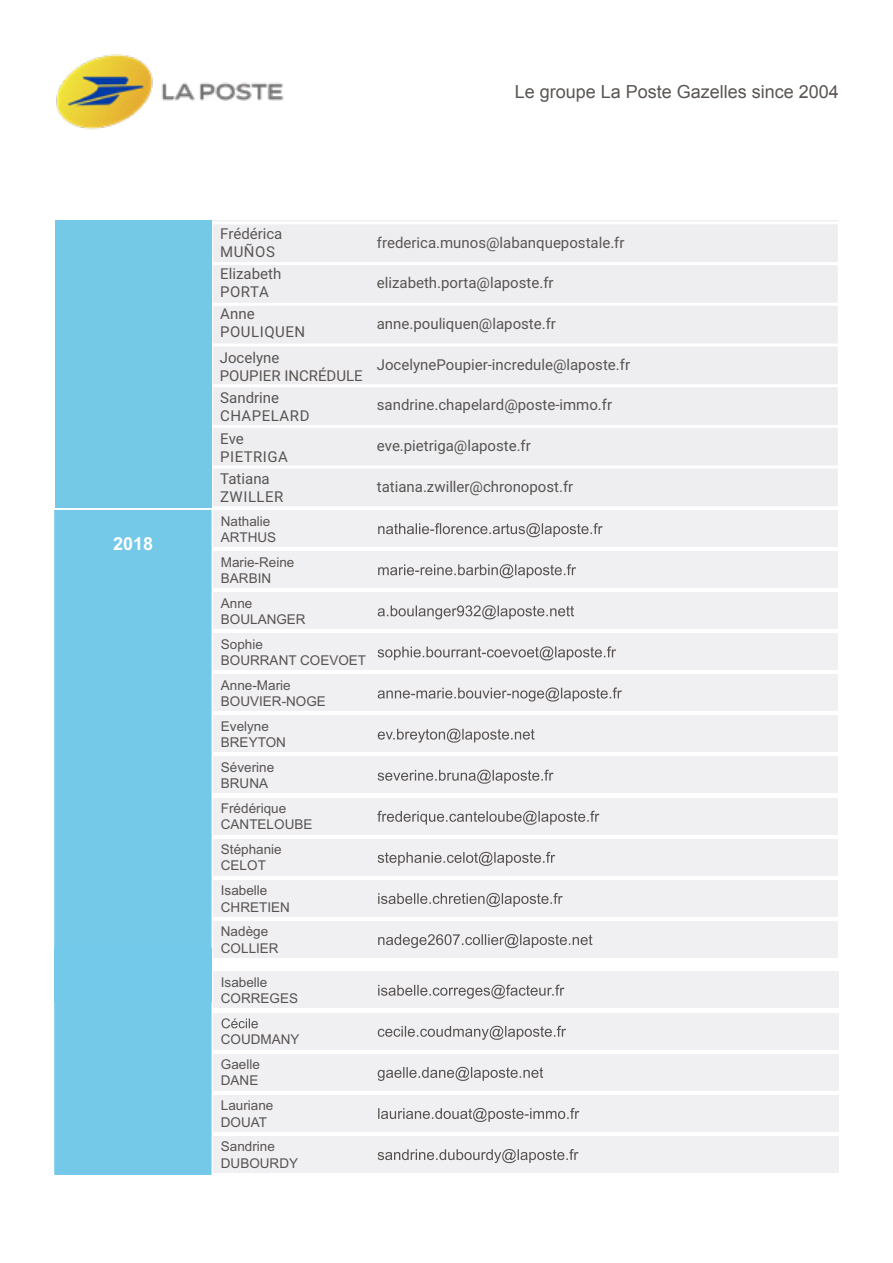
<style>
.page{position:relative;width:893px;height:1263px;background:#fff}
.page>*{position:absolute;margin:0;border:0;box-sizing:border-box;transform-origin:0 0}
.t1{font:18px "Arial";color:#5a5553}
.t2{font:700 18px "Arial";color:#fff}
.t3{font:15px/18px "Roboto";color:#585453}
.t4{font:15px/18px "Roboto";color:#5a5654}
.t5{font:15px/18px "Roboto";letter-spacing:.035em;color:#585453}
.t6{font:15px/18px "Roboto";color:#5a5553}
.t7{font:13.5px/16.2px "Arial";color:#585351}
</style>
<div class="page">
<img style="left:56px;top:54px;width:228px;height:76px">
<svg style="left:211px;top:220px;width:627px;height:288px;background:#eeeff1"></svg>
<div style="left:55px;top:220px;width:156px;height:288px;background:#74c9e7"></div>
<div style="left:54px;top:510px;width:158px;height:448px;background:#74c9e9"></div>
<div style="left:213px;top:510px;width:624px;height:37px;background:#f0f0f3"></div>
<div style="left:213px;top:592px;width:624px;height:37px;background:#f0f0f3"></div>
<div style="left:213px;top:674px;width:624px;height:37px;background:#f0f0f3"></div>
<div style="left:213px;top:756px;width:624px;height:37px;background:#f0f0f3"></div>
<div style="left:213px;top:839px;width:624px;height:37px;background:#f0f0f3"></div>
<div style="left:213px;top:551px;width:624px;height:37px;background:#f0f0f3"></div>
<div style="left:213px;top:633px;width:624px;height:37px;background:#f0f0f3"></div>
<div style="left:213px;top:715px;width:624px;height:37px;background:#f0f0f3"></div>
<div style="left:213px;top:797px;width:624px;height:37px;background:#f0f0f3"></div>
<div style="left:213px;top:880px;width:624px;height:37px;background:#f0f0f3"></div>
<div style="left:213px;top:921px;width:624px;height:37px;background:#f0f0f3"></div>
<svg style="left:378px;top:523px;width:225px;height:14px"></svg>
<svg style="left:378px;top:605px;width:196px;height:14px"></svg>
<svg style="left:378px;top:687px;width:244px;height:14px"></svg>
<svg style="left:378px;top:770px;width:175px;height:14px"></svg>
<svg style="left:378px;top:852px;width:177px;height:14px"></svg>
<svg style="left:378px;top:564px;width:198px;height:14px"></svg>
<svg style="left:378px;top:646px;width:238px;height:14px"></svg>
<svg style="left:378px;top:728px;width:157px;height:15px"></svg>
<svg style="left:377px;top:811px;width:222px;height:14px"></svg>
<svg style="left:378px;top:893px;width:185px;height:14px"></svg>
<svg style="left:378px;top:934px;width:214px;height:14px"></svg>
<div style="left:54px;top:971px;width:158px;height:204px;background:#74c9e9"></div>
<div style="left:213px;top:971px;width:625px;height:37px;background:#f0f0f3"></div>
<div style="left:213px;top:1054px;width:625px;height:37px;background:#f0f0f3"></div>
<div style="left:213px;top:1136px;width:625px;height:37px;background:#f0f0f3"></div>
<div style="left:213px;top:1012px;width:625px;height:37px;background:#f0f0f3"></div>
<div style="left:213px;top:1095px;width:625px;height:37px;background:#f0f0f3"></div>
<svg style="left:222px;top:1018px;width:36px;height:10px"></svg>
<svg style="left:378px;top:985px;width:186px;height:14px"></svg>
<svg style="left:378px;top:1067px;width:165px;height:14px"></svg>
<svg style="left:378px;top:1149px;width:201px;height:14px"></svg>
<svg style="left:378px;top:1026px;width:188px;height:14px"></svg>
<svg style="left:378px;top:1108px;width:201px;height:14px"></svg>
<div style="left:54px;top:948px;width:157px;height:54px;background:#73c9e9"></div>
<h1 class="t2" style="left:113px;top:531px;width:42px">2018</h1>
<h1 class="t1" style="left:515px;top:80px;width:326px">Le groupe La Poste Gazelles since 2004</h1>
<p class="t4" style="left:220px;top:224px;width:64px">Frédérica<br>MUÑOS</p>
<p class="t3" style="left:220px;top:264px;width:63px">Elizabeth<br>PORTA</p>
<p class="t5" style="left:220px;top:304px;width:87px">Anne<br>POULIQUEN</p>
<p class="t6" style="left:220px;top:348px;width:144px">Jocelyne<br>POUPIER INCRÉDULE</p>
<p class="t5" style="left:220px;top:388px;width:91px">Sandrine<br>CHAPELARD</p>
<p class="t5" style="left:220px;top:429px;width:70px">Eve<br>PIETRIGA</p>
<p class="t3" style="left:220px;top:469px;width:65px">Tatiana<br>ZWILLER</p>
<p class="t7" style="left:221px;top:513px;width:57px">Nathalie<br>ARTHUS</p>
<p class="t7" style="left:221px;top:554px;width:75px">Marie-Reine<br>BARBIN</p>
<p class="t7" style="left:221px;top:595px;width:86px">Anne<br>BOULANGER</p>
<p class="t7" style="left:221px;top:636px;width:147px">Sophie<br>BOURRANT COEVOET</p>
<p class="t7" style="left:221px;top:677px;width:107px">Anne-Marie<br>BOUVIER-NOGE</p>
<p class="t7" style="left:221px;top:718px;width:67px">Evelyne<br>BREYTON</p>
<p class="t7" style="left:221px;top:759px;width:55px">Séverine<br>BRUNA</p>
<p class="t7" style="left:221px;top:800px;width:93px">Frédérique<br>CANTELOUBE</p>
<p class="t7" style="left:221px;top:841px;width:62px">Stéphanie<br>CELOT</p>
<p class="t7" style="left:221px;top:883px;width:70px">Isabelle<br>CHRETIEN</p>
<p class="t7" style="left:221px;top:924px;width:59px">Nadège<br>COLLIER</p>
<p class="t7" style="left:221px;top:974px;width:79px">Isabelle<br>CORREGES</p>
<p class="t4" style="left:377px;top:233px;width:249px">frederica.munos@labanquepostale.fr</p>
<p class="t3" style="left:377px;top:273px;width:178px">elizabeth.porta@laposte.fr</p>
<p class="t3" style="left:377px;top:314px;width:181px">anne.pouliquen@laposte.fr</p>
<p class="t3" style="left:377px;top:355px;width:255px">JocelynePoupier-incredule@laposte.fr</p>
<p class="t3" style="left:377px;top:395px;width:237px">sandrine.chapelard@poste-immo.fr</p>
<p class="t3" style="left:377px;top:436px;width:156px">eve.pietriga@laposte.fr</p>
<p class="t3" style="left:377px;top:477px;width:198px">tatiana.zwiller@chronopost.fr</p>
<p class="t7" style="left:221px;top:1032px;width:80px">COUDMANY</p>
<p class="t7" style="left:221px;top:1056px;width:41px">Gaelle<br>DANE</p>
<p class="t7" style="left:221px;top:1098px;width:54px">Lauriane<br>DOUAT</p>
<p class="t7" style="left:221px;top:1139px;width:79px">Sandrine<br>DUBOURDY</p>
</div>
